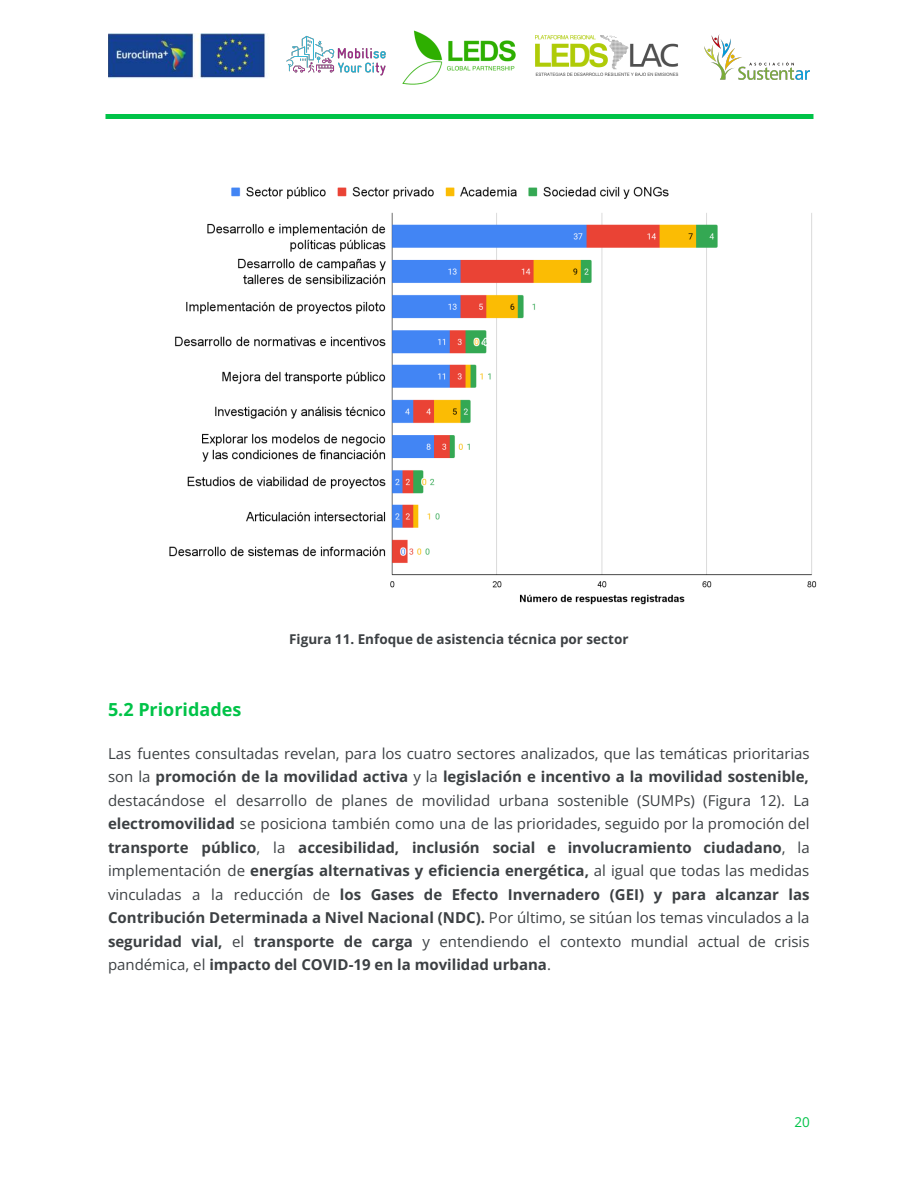
<style>
.page{position:relative;width:918px;height:1188px;background:#fff}
.page>*{position:absolute;margin:0;border:0;box-sizing:border-box;transform-origin:0 0}
.t1{font:700 18px "Open Sans";color:#00c348}
.t2{font:15px/23.5px "Open Sans";color:#3c4043;text-align:justify}
.t3{font:700 13.5px "Open Sans";color:#3c4043}
.t4{font:13.5px "Open Sans";color:#00c348}
.s1{font-weight:700}
</style>
<div class="page">
<img style="left:704px;top:35px;width:106px;height:45px">
<img style="left:403px;top:30px;width:112px;height:54px">
<img style="left:108px;top:34px;width:158px;height:45px">
<img style="left:536px;top:35px;width:143px;height:41px">
<img style="left:286px;top:35px;width:100px;height:41px">
<img style="left:169px;top:186px;width:648px;height:419px">
<hr style="left:106px;top:115px;width:707px;height:3px;background:#00c348">
<p class="t3" style="left:289px;top:629px;width:341px">Figura 11. Enfoque de asistencia técnica por sector</p>
<p class="t1" style="left:108px;top:697px;width:135px">5.2 Prioridades</p>
<p class="t2" style="left:108px;top:741px;width:703px">Las fuentes consultadas revelan, para los cuatro sectores analizados, que las temáticas prioritarias son la <span class="s1">promoción de la movilidad activa</span> y la <span class="s1">legislación e incentivo a la movilidad sostenible, </span>destacándose el desarrollo de planes de movilidad urbana sostenible (SUMPs) (Figura 12). La <span class="s1">electromovilidad</span> se posiciona también como una de las prioridades, seguido por la promoción del <span class="s1">transporte público</span>, la <span class="s1">accesibilidad, inclusión social e involucramiento ciudadano</span>, la implementación de <span class="s1">energías alternativas y eficiencia energética,</span> al igual que todas las medidas vinculadas a la reducción de <span class="s1">los Gases de Efecto Invernadero (GEI) y para alcanzar las Contribución Determinada a Nivel Nacional (NDC).</span> Por último, se sitúan los temas vinculados a la <span class="s1">seguridad vial,</span> el <span class="s1">transporte de carga</span> y entendiendo el contexto mundial actual de crisis pandémica, el <span class="s1">impacto del COVID-19 en la movilidad urbana</span>.</p>
<p class="t4" style="left:795px;top:1113px;width:17px">20</p>
</div>
